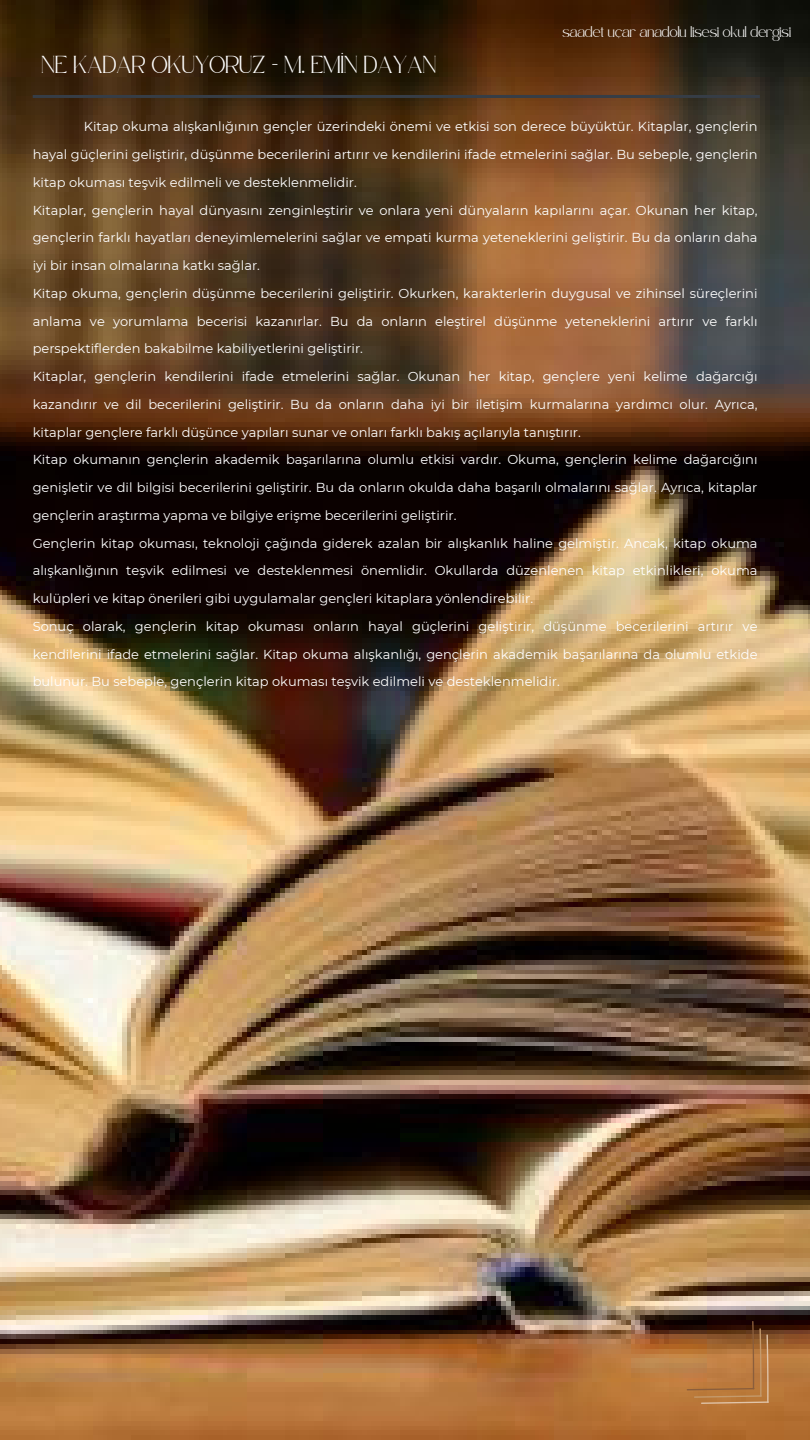
<style>
.page{position:relative;width:810px;height:1440px;background:#fff}
.page>*{position:absolute;margin:0;border:0;box-sizing:border-box;transform-origin:0 0}
.t1{font:13px/27.8px "Montserrat";color:#fff;text-align:justify}
.t2{font:12px "Safira March";color:#fff}
.t3{font:7.2px "Safira March";color:#fff}
</style>
<div class="page">
<img style="left:0;top:0;width:810px;height:1440px">
<hr style="left:33px;top:95px;width:727px;height:3px;background:#363d46">
<svg style="left:687px;top:1321px;width:82px;height:83px;background:#a16837"></svg>
<p class="t2" style="left:42px;top:62px;width:396px">NE KADAR OKUYORUZ - M. EMİN DAYAN</p>
<p class="t3" style="left:562px;top:30px;width:230px">saadet uçar anadolu lisesi okul dergisi</p>
<p class="t1" style="left:33px;top:113px;width:726px;text-indent:51px">Kitap okuma alışkanlığının gençler üzeri ndeki önemi ve etkisi son derece büyüktür. Kitaplar, gençleri n hayal güçleri ni gelişti ri r, düşünme beceri leri ni artırır ve kendi leri ni ifade etmeleri ni sağlar. Bu sebeple, gençleri n kitap okuması teşvi k edi lmeli ve desteklenmelidi r.</p>
<p class="t1" style="left:33px;top:196px;width:726px">Kitaplar, gençleri n hayal dünyasını zengi nleşti ri r ve onlara yeni dünyaların kapılarını açar. Okunan her kitap, gençleri n farklı hayatları deneyi mlemeleri ni sağlar ve empati kurma yetenekleri ni gelişti ri r. Bu da onların daha iyi bi r i nsan olmalarına katkı sağlar.</p>
<p class="t1" style="left:33px;top:279px;width:726px;text-align:left">Kitap okuma, gençleri n düşünme beceri leri ni gelişti ri r. Okurken, karakterleri n duygusal ve zi hi nsel süreçleri ni anlama ve yorumlama becerisi kazanırlar. Bu da onların eleşti rel düşünme yetenekleri ni artırır ve farklı perspektiflerden bakabi lme kabi liyetleri ni gelişti ri r.</p>
<p class="t1" style="left:33px;top:363px;width:726px">Kitaplar, gençleri n kendi leri ni ifade etmeleri ni sağlar. Okunan her kitap, gençlere yeni keli me dağarcığı kazandırır ve di l beceri leri ni gelişti ri r. Bu da onların daha iyi bi r i letişi m kurmalarına yardımcı olur. Ayrıca, kitaplar gençlere farklı düşünce yapıları sunar ve onları farklı bakış açılarıyla tanıştırır.</p>
<p class="t1" style="left:33px;top:446px;width:726px">Kitap okumanın gençleri n akademi k başarılarına olumlu etkisi vardır. Okuma, gençleri n keli me dağarcığını genişleti r ve di l bi lgisi beceri leri ni gelişti ri r. Bu da onların okulda daha başarılı olmalarını sağlar. Ayrıca, kitaplar gençleri n araştırma yapma ve bi lgiye erişme beceri leri ni gelişti ri r.</p>
<p class="t1" style="left:33px;top:529px;width:726px">Gençleri n kitap okuması, teknoloji çağında giderek azalan bi r alışkanlık hali ne gelmişti r. Ancak, kitap okuma alışkanlığının teşvi k edi lmesi ve desteklenmesi önemlidi r. Okullarda düzenlenen kitap etki nli kleri, okuma kulüpleri ve kitap öneri leri gi bi uygulamalar gençleri kitaplara yönlendi rebi li r.</p>
<p class="t1" style="left:33px;top:612px;width:726px">Sonuç olarak, gençleri n kitap okuması onların hayal güçleri ni gelişti ri r, düşünme beceri leri ni artırır ve kendi leri ni ifade etmeleri ni sağlar. Kitap okuma alışkanlığı, gençleri n akademi k başarılarına da olumlu etkide bulunur. Bu sebeple, gençleri n kitap okuması teşvi k edi lmeli ve desteklenmelidi r.</p>
</div>
